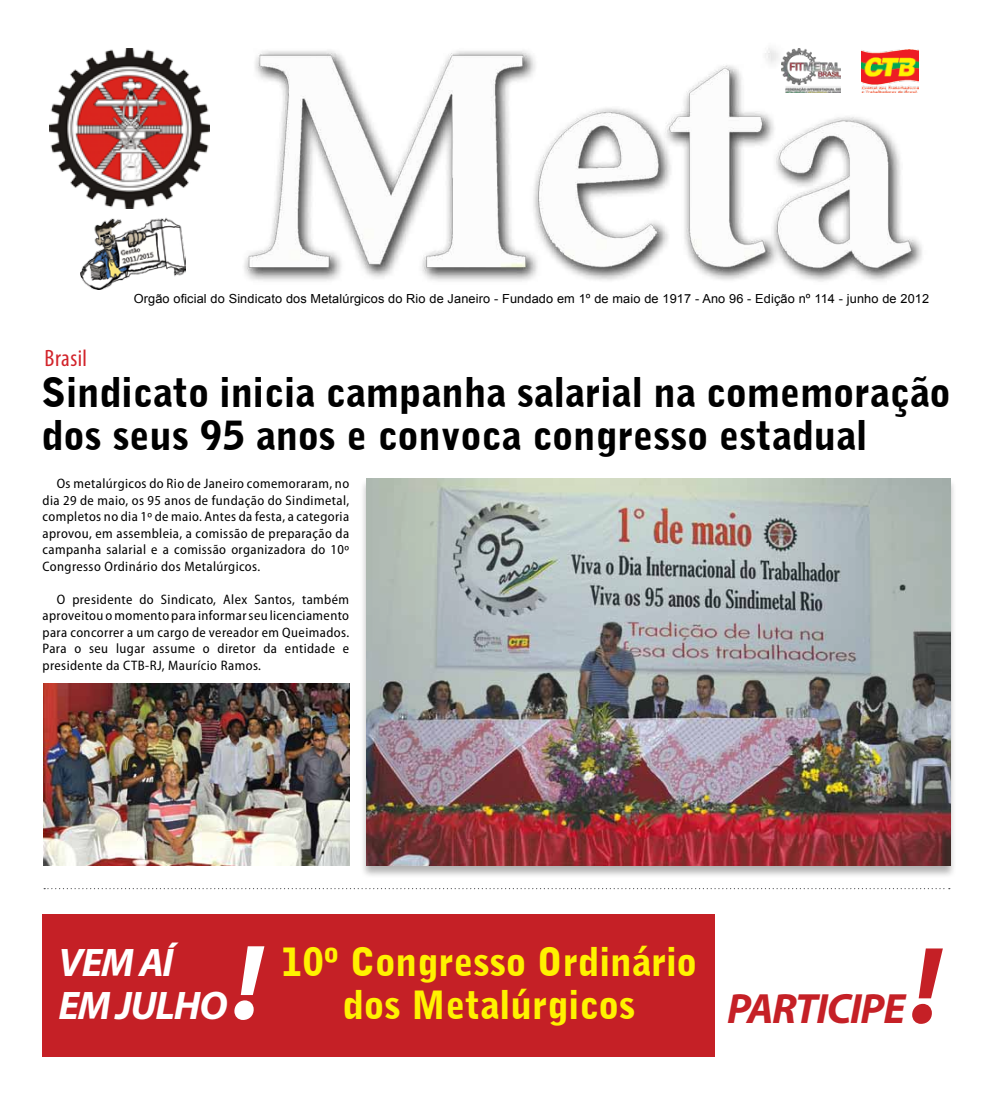
<style>
.page{position:relative;width:993px;height:1099px;background:#fff}
.page>*{position:absolute;margin:0;border:0;box-sizing:border-box;transform-origin:0 0}
.t1{font:italic 700 110px "Myriad Pro";color:#c52026}
.t2{font:italic 700 107.5px "Myriad Pro";color:#fff}
.t3{font:italic 700 42.5px "Myriad Pro";letter-spacing:-.03em;color:#c52026}
.t4{font:900 40px/43.8px "Bell Gothic BT";color:#000}
.t5{font:italic 700 40px/42.5px "Myriad Pro";letter-spacing:-.03em;color:#fff}
.t6{font:900 38.75px/43.8px "Bell Gothic BT";color:#fff200;text-align:center}
.t7{font:condensed 23.75px "Myriad Pro";letter-spacing:.02em;color:#d2232a}
.t8{font:semi-condensed 13.75px/16.5px "Myriad Pro";letter-spacing:.03em;color:#000;text-align:justify}
.t9{font:12.5px "Arial";letter-spacing:.01em;color:#000}
</style>
<div class="page">
<img style="left:131px;top:48px;width:791px;height:234px">
<img style="left:81px;top:218px;width:105px;height:71px">
<img style="left:50px;top:49px;width:159px;height:159px">
<img style="left:861px;top:49px;width:57px;height:44px">
<img style="left:781px;top:48px;width:59px;height:45px">
<svg style="left:44px;top:888px;width:905px;height:1px"></svg>
<div style="left:43px;top:914px;width:671px;height:142px;background:#c52026"></div>
<div style="left:360px;top:478px;width:596px;height:400px;background:#000;opacity:.3"></div>
<img style="left:367px;top:478px;width:583px;height:387px">
<img style="left:43px;top:683px;width:306px;height:182px">
<p class="t9" style="left:134px;top:290px;width:796px">Orgão oficial do Sindicato dos Metalúrgicos do Rio de Janeiro - Fundado em 1º de maio de 1917 - Ano 96 - Edição nº 114 - junho de 2012</p>
<h3 class="t7" style="left:45px;top:344px;width:44px">Brasil</h3>
<h3 class="t4" style="left:42px;top:370px;width:910px">Sindicato inicia campanha salarial na comemoração dos seus 95 anos e convoca congresso estadual</h3>
<p class="t8" style="left:43px;top:475px;width:308px;text-indent:14px">Os metalúrgicos do Rio de Janeiro comemoraram, no dia 29 de maio, os 95 anos de fundação do Sindimetal, completos no dia 1º de maio. Antes da festa, a categoria aprovou, em assembleia, a comissão de preparação da campanha salarial e a comissão organizadora do 10º Congresso Ordinário dos Metalúrgicos.</p>
<p class="t8" style="left:43px;top:591px;width:308px;text-indent:14px">O presidente do Sindicato, Alex Santos, também aproveitou o momento para informar seu licenciamento para concorrer a um cargo de vereador em Queimados.<br>Para o seu lugar assume o diretor da entidade e presidente da CTB-RJ, Maurício Ramos.</p>
<h3 class="t5" style="left:58px;top:940px;width:170px">VEM AÍ<br>EM JULHO</h3>
<h2 class="t2" style="left:233px;top:912px;width:30px">!</h2>
<h3 class="t6" style="left:281px;top:939px;width:417px">10º Congresso Ordinário dos Metalúrgicos</h3>
<h1 class="t1" style="left:910px;top:914px;width:31px">!</h1>
<h3 class="t3" style="left:727px;top:980px;width:179px">PARTICIPE</h3>
</div>
